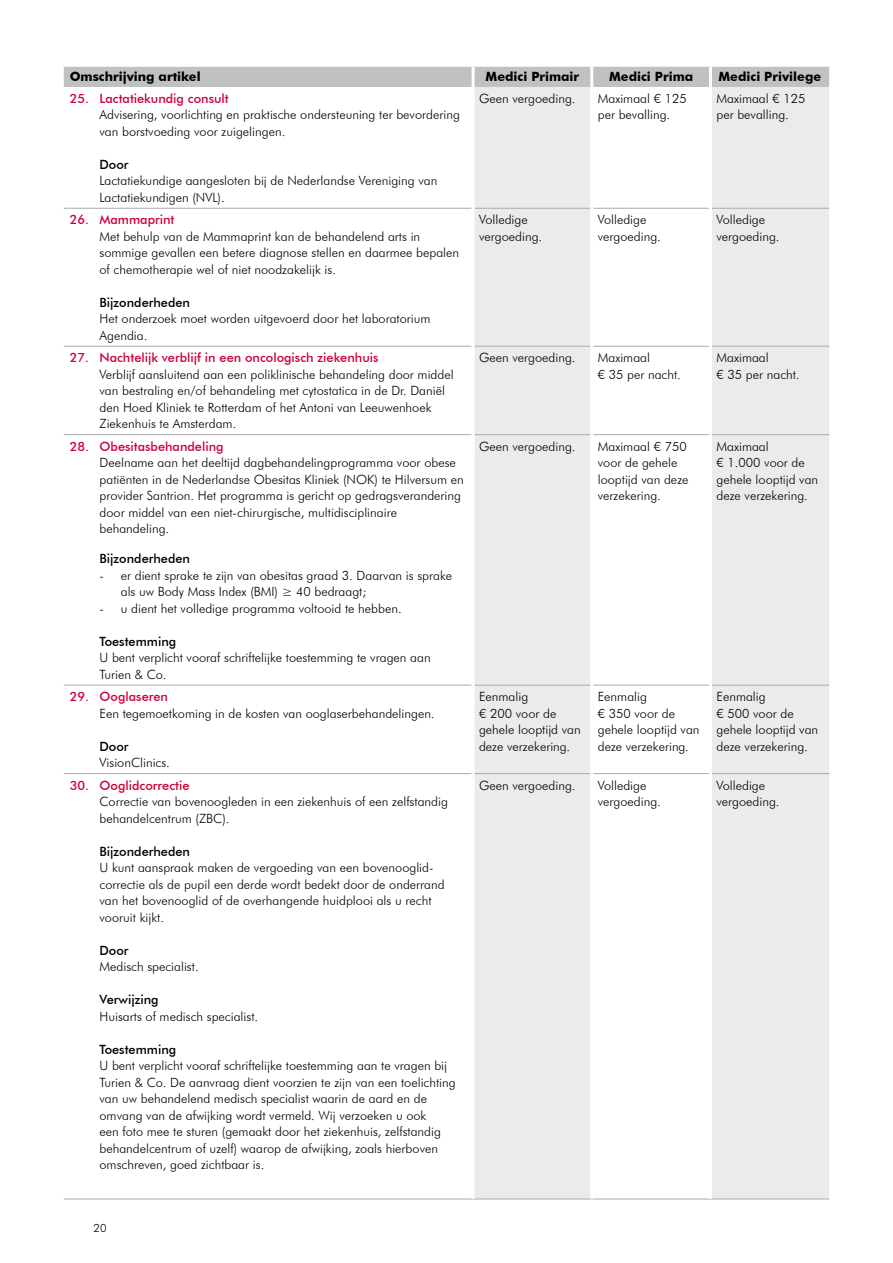
<style>
.page{position:relative;width:893px;height:1263px;background:#fff}
.page>*{position:absolute;margin:0;border:0;box-sizing:border-box;transform-origin:0 0}
.t1{font:300 12.75px/16.5px "Futura BT";color:#000}
.t2{font:500 12.75px "Futura BT";color:#cd0039}
.t3{font:500 12.75px "Futura BT";color:#000}
.t4{font:700 12.75px "Futura BT";color:#000}
.t5{font:300 11.25px "Futura BT";color:#000}
</style>
<div class="page">
<div style="left:64px;top:67px;width:765px;height:20px;background:#c0c1c2"></div>
<svg style="left:475px;top:87px;width:354px;height:1112px;fill:#ebebec"></svg>
<hr style="left:64px;top:208px;width:408px;height:1px;background:#a9aaac">
<hr style="left:475px;top:208px;width:115px;height:1px;background:#a9aaac">
<hr style="left:593px;top:208px;width:116px;height:1px;background:#a9aaac">
<hr style="left:712px;top:208px;width:117px;height:1px;background:#a9aaac">
<hr style="left:64px;top:346px;width:408px;height:1px;background:#a9aaac">
<hr style="left:475px;top:346px;width:115px;height:1px;background:#a9aaac">
<hr style="left:593px;top:346px;width:116px;height:1px;background:#a9aaac">
<hr style="left:712px;top:346px;width:117px;height:1px;background:#a9aaac">
<hr style="left:64px;top:434px;width:408px;height:1px;background:#a9aaac">
<hr style="left:475px;top:434px;width:115px;height:1px;background:#a9aaac">
<hr style="left:593px;top:434px;width:116px;height:1px;background:#a9aaac">
<hr style="left:712px;top:434px;width:117px;height:1px;background:#a9aaac">
<hr style="left:64px;top:685px;width:408px;height:1px;background:#a9aaac">
<hr style="left:475px;top:685px;width:115px;height:1px;background:#a9aaac">
<hr style="left:593px;top:685px;width:116px;height:1px;background:#a9aaac">
<hr style="left:712px;top:685px;width:117px;height:1px;background:#a9aaac">
<hr style="left:64px;top:773px;width:408px;height:1px;background:#a9aaac">
<hr style="left:475px;top:773px;width:115px;height:1px;background:#a9aaac">
<hr style="left:593px;top:773px;width:116px;height:1px;background:#a9aaac">
<hr style="left:712px;top:773px;width:117px;height:1px;background:#a9aaac">
<hr style="left:64px;top:1199px;width:409px;height:1px;background:#a9aaac">
<hr style="left:473px;top:1199px;width:119px;height:1px;background:#a9aaac">
<hr style="left:592px;top:1199px;width:118px;height:1px;background:#a9aaac">
<hr style="left:710px;top:1199px;width:119px;height:1px;background:#a9aaac">
<hr style="left:709px;top:87px;width:3px;height:121px;background:#fff">
<hr style="left:709px;top:208px;width:3px;height:138px;background:#fff">
<hr style="left:709px;top:346px;width:3px;height:89px;background:#fff">
<hr style="left:709px;top:435px;width:3px;height:250px;background:#fff">
<hr style="left:709px;top:685px;width:3px;height:88px;background:#fff">
<hr style="left:709px;top:773px;width:3px;height:426px;background:#fff">
<hr style="left:590px;top:87px;width:3px;height:121px;background:#fff">
<hr style="left:590px;top:208px;width:3px;height:138px;background:#fff">
<hr style="left:590px;top:346px;width:3px;height:89px;background:#fff">
<hr style="left:590px;top:435px;width:3px;height:250px;background:#fff">
<hr style="left:590px;top:685px;width:3px;height:88px;background:#fff">
<hr style="left:590px;top:773px;width:3px;height:426px;background:#fff">
<hr style="left:472px;top:67px;width:3px;height:20px;background:#fff">
<hr style="left:590px;top:67px;width:3px;height:20px;background:#fff">
<hr style="left:709px;top:67px;width:3px;height:20px;background:#fff">
<p class="t4" style="left:70px;top:69px;width:133px">Omschrijving artikel</p>
<p class="t4" style="left:485px;top:69px;width:95px">Medici Primair</p>
<p class="t4" style="left:609px;top:69px;width:86px">Medici Prima</p>
<p class="t4" style="left:718px;top:69px;width:104px">Medici Privilege</p>
<p class="t2" style="left:70px;top:91px;width:161px">25. Lactatiekundig consult</p>
<p class="t1" style="left:100px;top:106px;width:362px">Advisering, voorlichting en praktische ondersteuning ter bevordering van borstvoeding voor zuigelingen.</p>
<p class="t3" style="left:100px;top:157px;width:31px">Door</p>
<p class="t1" style="left:100px;top:172px;width:339px">Lactatiekundige aangesloten bij de Nederlandse Vereniging van<br>Lactatiekundigen (NVL).</p>
<p class="t1" style="left:479px;top:90px;width:98px">Geen vergoeding.</p>
<p class="t1" style="left:598px;top:90px;width:91px">Maximaal € 125 per bevalling.</p>
<p class="t1" style="left:716px;top:90px;width:91px">Maximaal € 125 per bevalling.</p>
<p class="t2" style="left:70px;top:212px;width:106px">26. Mammaprint</p>
<p class="t1" style="left:100px;top:228px;width:361px">Met behulp van de Mammaprint kan de behandelend arts in sommige gevallen een betere diagnose stellen en daarmee bepalen of chemotherapie wel of niet noodzakelijk is.</p>
<p class="t3" style="left:100px;top:294px;width:92px">Bijzonderheden</p>
<p class="t1" style="left:100px;top:310px;width:333px">Het onderzoek moet worden uitgevoerd door het laboratorium<br>Agendia.</p>
<p class="t2" style="left:70px;top:350px;width:310px">27. Nachtelijk verblijf in een oncologisch ziekenhuis</p>
<p class="t1" style="left:100px;top:366px;width:356px">Verblijf aansluitend aan een poliklinische behandeling door middel van bestraling en/of behandeling met cytostatica in de Dr. Daniël den Hoed Kliniek te Rotterdam of het Antoni van Leeuwenhoek Ziekenhuis te Amsterdam.</p>
<p class="t2" style="left:70px;top:438px;width:155px">28. Obesitasbehandeling</p>
<p class="t1" style="left:100px;top:454px;width:366px">Deelname aan het deeltijd dagbehandelingprogramma voor obese patiënten in de Nederlandse Obesitas Kliniek (NOK) te Hilversum en provider Santrion. Het programma is gericht op gedragsverandering door middel van een niet-chirurgische, multidisciplinaire behandeling.</p>
<p class="t3" style="left:100px;top:551px;width:92px">Bijzonderheden</p>
<p class="t1" style="left:121px;top:567px;width:333px;text-indent:-21px">- er dient sprake te zijn van obesitas graad 3. Daarvan is sprake als uw Body Mass Index (BMI) ≥ 40 bedraagt;</p>
<p class="t1" style="left:100px;top:600px;width:304px">- u dient het volledige programma voltooid te hebben.</p>
<p class="t3" style="left:100px;top:633px;width:78px">Toestemming</p>
<p class="t1" style="left:100px;top:649px;width:333px">U bent verplicht vooraf schriftelijke toestemming te vragen aan<br>Turien &amp; Co.</p>
<p class="t2" style="left:70px;top:689px;width:100px">29. Ooglaseren</p>
<p class="t1" style="left:100px;top:705px;width:337px">Een tegemoetkoming in de kosten van ooglaserbehandelingen.</p>
<p class="t3" style="left:100px;top:738px;width:31px">Door</p>
<p class="t1" style="left:100px;top:754px;width:72px">VisionClinics.</p>
<p class="t2" style="left:70px;top:777px;width:121px">30. Ooglidcorrectie</p>
<p class="t1" style="left:100px;top:793px;width:350px">Correctie van bovenoogleden in een ziekenhuis of een zelfstandig behandelcentrum (ZBC).</p>
<p class="t3" style="left:100px;top:843px;width:92px">Bijzonderheden</p>
<p class="t1" style="left:100px;top:859px;width:347px">U kunt aanspraak maken de vergoeding van een bovenooglid&shy;correctie als de pupil een derde wordt bedekt door de onderrand van het bovenooglid of de overhangende huidplooi als u recht vooruit kijkt.</p>
<p class="t3" style="left:100px;top:942px;width:31px">Door</p>
<p class="t1" style="left:100px;top:958px;width:101px">Medisch specialist.</p>
<p class="t3" style="left:100px;top:992px;width:61px">Verwijzing</p>
<p class="t1" style="left:100px;top:1008px;width:160px">Huisarts of medisch specialist.</p>
<p class="t3" style="left:100px;top:1041px;width:78px">Toestemming</p>
<p class="t1" style="left:100px;top:1057px;width:358px">U bent verplicht vooraf schriftelijke toestemming aan te vragen bij Turien &amp; Co. De aanvraag dient voorzien te zijn van een toelichting van uw behandelend medisch specialist waarin de aard en de omvang van de afwijking wordt vermeld. Wij verzoeken u ook<br>een foto mee te sturen (gemaakt door het ziekenhuis, zelfstandig behandelcentrum of uzelf) waarop de afwijking, zoals hierboven omschreven, goed zichtbaar is.</p>
<p class="t1" style="left:479px;top:211px;width:64px">Volledige vergoeding.</p>
<p class="t1" style="left:598px;top:211px;width:64px">Volledige vergoeding.</p>
<p class="t1" style="left:716px;top:211px;width:64px">Volledige vergoeding.</p>
<p class="t1" style="left:479px;top:349px;width:98px">Geen vergoeding.</p>
<p class="t1" style="left:598px;top:349px;width:85px">Maximaal<br>€ 35 per nacht.</p>
<p class="t1" style="left:716px;top:349px;width:85px">Maximaal<br>€ 35 per nacht.</p>
<p class="t1" style="left:479px;top:438px;width:98px">Geen vergoeding.</p>
<p class="t1" style="left:598px;top:438px;width:92px">Maximaal € 750 voor de gehele looptijd van deze verzekering.</p>
<p class="t1" style="left:716px;top:438px;width:103px">Maximaal<br>€ 1.000 voor de gehele looptijd van deze verzekering.</p>
<p class="t1" style="left:479px;top:688px;width:103px">Eenmalig<br>€ 200 voor de gehele looptijd van deze verzekering.</p>
<p class="t1" style="left:598px;top:688px;width:103px">Eenmalig<br>€ 350 voor de gehele looptijd van deze verzekering.</p>
<p class="t1" style="left:716px;top:688px;width:103px">Eenmalig<br>€ 500 voor de gehele looptijd van deze verzekering.</p>
<p class="t1" style="left:479px;top:777px;width:98px">Geen vergoeding.</p>
<p class="t1" style="left:598px;top:777px;width:64px">Volledige vergoeding.</p>
<p class="t1" style="left:716px;top:777px;width:64px">Volledige vergoeding.</p>
<p class="t5" style="left:94px;top:1221px;width:14px">20</p>
</div>
